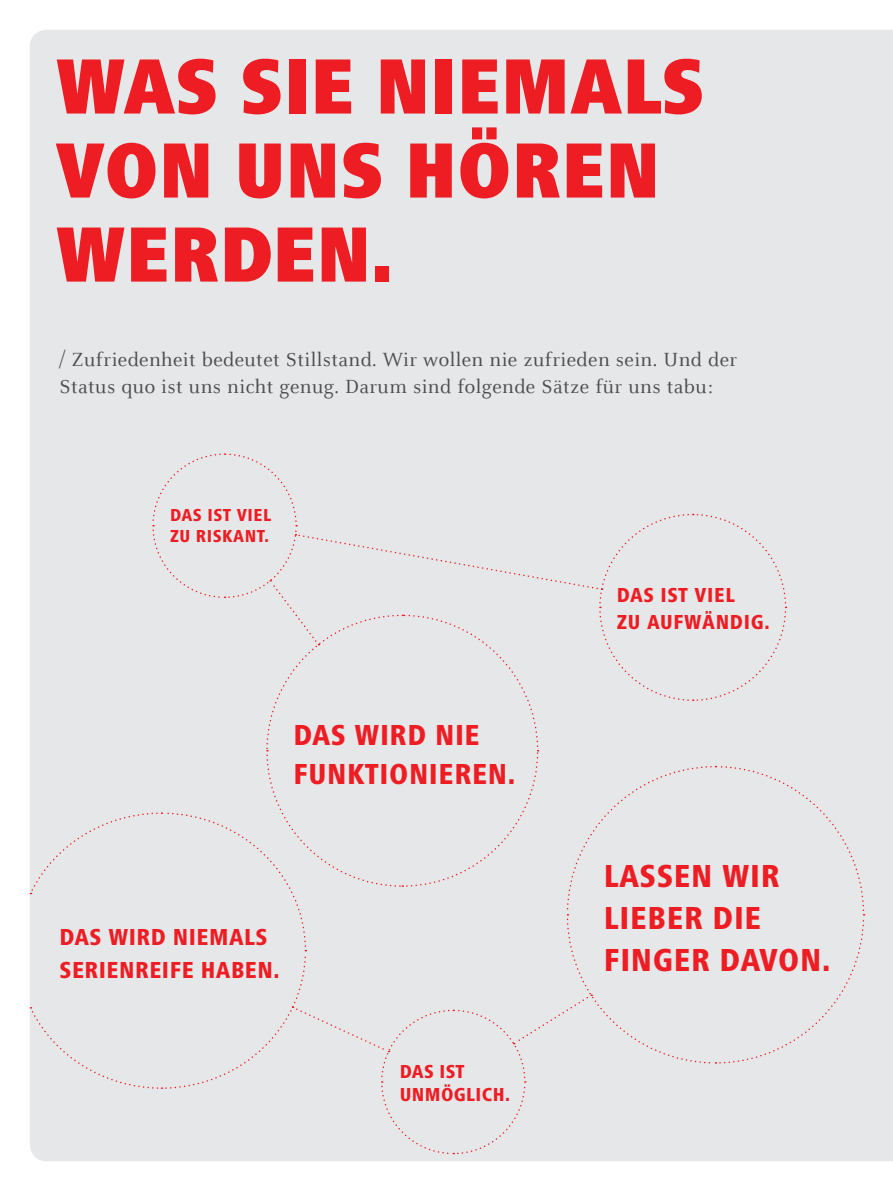
<style>
.page{position:relative;width:893px;height:1191px;background:#fff}
.page>*{position:absolute;margin:0;border:0;box-sizing:border-box;transform-origin:0 0}
.t1{font:900 condensed 81px/84px "Frutiger Next LTW1 G";color:#ee1d23}
.t2{font:800 condensed 33px/42px "Frutiger Next LTW1 G";letter-spacing:.02em;color:#ee1d23}
.t3{font:800 condensed 30px/39px "Frutiger Next LTW1 G";letter-spacing:.02em;color:#ee1d23}
.t4{font:800 condensed 24px/33px "Frutiger Next LTW1 G";letter-spacing:.02em;color:#ee1d23}
.t5{font:21px/27px "Celeste Offc Pro";letter-spacing:.02em;color:#4b4c4d}
.t6{font:800 condensed 21px/27px "Frutiger Next LTW1 G";letter-spacing:.03em;color:#ee1d23}
.t7{font:800 condensed 19.5px/22.5px "Frutiger Next LTW1 G";letter-spacing:.02em;color:#ee1d23}
.t8{font:800 condensed 18px/21px "Frutiger Next LTW1 G";letter-spacing:.03em;color:#ee1d23}
</style>
<div class="page">
<div style="left:30px;top:30px;width:863px;height:1131px;background:#e6e7e9"></div>
<div style="left:29px;top:452px;width:836px;height:703px;background:#e6e7e9"></div>
<h1 class="t1" style="left:55px;top:45px;width:651px">WAS SIE NIEMALS<br>VON UNS HÖREN<br>WERDEN.</h1>
<p class="t5" style="left:60px;top:345px;width:679px">/ Zufriedenheit bedeutet Stillstand. Wir wollen nie zufrieden sein. Und der<br>Status quo ist uns nicht genug. Darum sind folgende Sätze für uns tabu:</p>
<p class="t8" style="left:170px;top:505px;width:101px">DAS IST VIEL<br>ZU RISKANT.</p>
<h3 class="t3" style="left:293px;top:715px;width:223px">DAS WIRD NIE<br>FUNKTIONIEREN.</h3>
<p class="t4" style="left:60px;top:920px;width:222px">DAS WIRD NIEMALS<br>SERIENREIFE HABEN.</p>
<p class="t7" style="left:400px;top:1060px;width:112px">DAS IST<br>UNMÖGLICH.</p>
<p class="t6" style="left:617px;top:581px;width:154px">DAS IST VIEL<br>ZU AUFWÄNDIG.</p>
<h2 class="t2" style="left:604px;top:854px;width:228px">LASSEN WIR<br>LIEBER DIE<br>FINGER DAVON.</h2>
</div>
